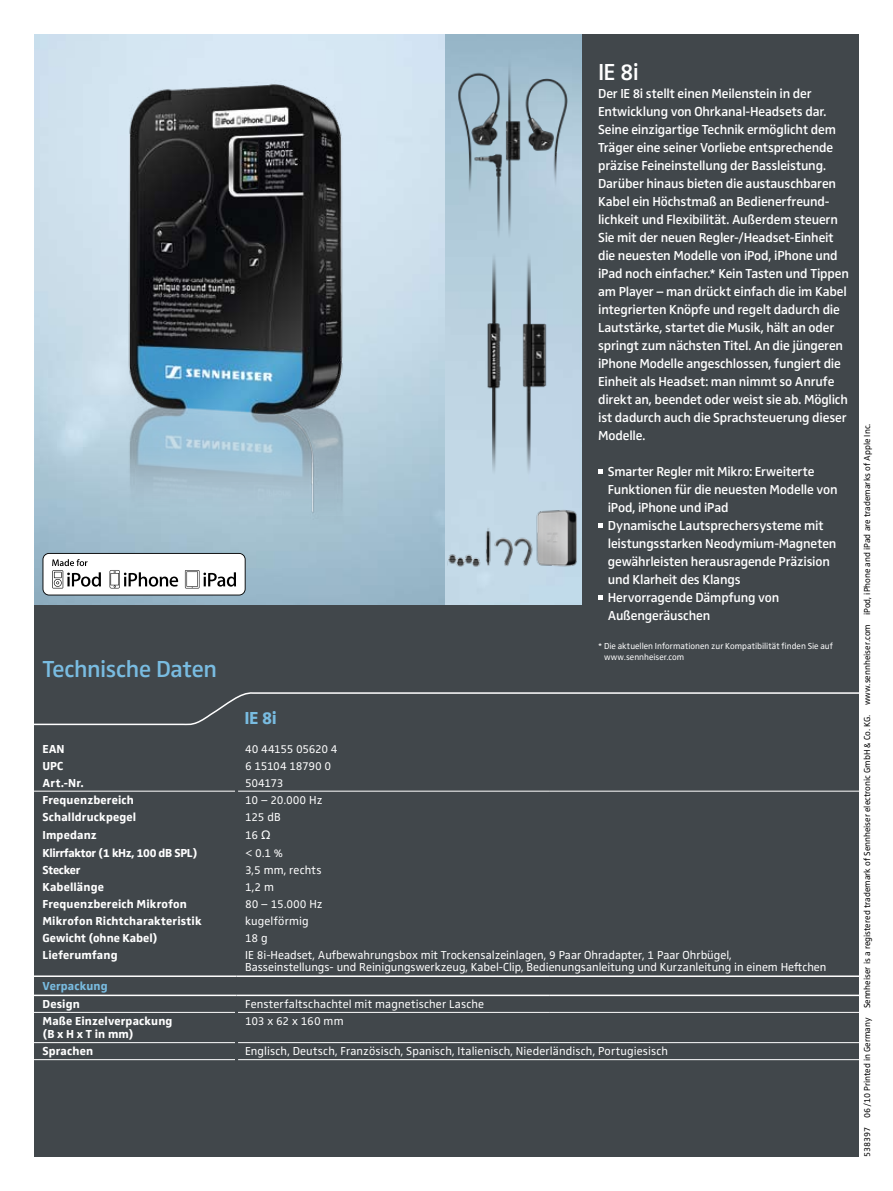
<style>
.page{position:relative;width:893px;height:1191px;background:#fff}
.page>*{position:absolute;margin:0;border:0;box-sizing:border-box;transform-origin:0 0}
.t1{font:600 24px "Sennheiser";letter-spacing:-.015em;color:#79bce1}
.t2{font:600 24px "Sennheiser";color:#fff}
.t3{font:700 18px "Sennheiser";color:#79bce1}
.t4{font:600 13.5px/18px "Sennheiser";letter-spacing:-.015em;color:#fff}
.t5{font:12px/12px "Sennheiser";color:#fff}
.t6{font:700 12px/13.5px "Sennheiser";letter-spacing:.01em;color:#fff}
.t7{font:700 12px "Sennheiser";letter-spacing:-.025em;color:#fff}
.t8{font:12px "Sennheiser";letter-spacing:-.03em;color:#fff}
.t9{font:12px "Sennheiser";letter-spacing:-.025em;color:#fff}
.t10{font:700 12px "Sennheiser";letter-spacing:.015em;color:#79bce1}
.t11{font:9px "Sennheiser";color:#000}
.t12{font:9px/10.8px "Sennheiser";letter-spacing:.005em;color:#fff}
</style>
<div class="page">
<div style="left:34px;top:34px;width:825px;height:1123px;background:#41474b"></div>
<img style="left:34px;top:34px;width:547px;height:570px">
<svg style="left:34px;top:692px;width:825px;height:34px"></svg>
<svg style="left:43px;top:553px;width:203px;height:42px;background:#d9d9d9"></svg>
<img style="left:448px;top:509px;width:131px;height:58px">
<img style="left:122px;top:72px;width:229px;height:487px">
<img style="left:440px;top:220px;width:142px;height:267px">
<img style="left:457px;top:55px;width:111px;height:186px">
<svg style="left:598px;top:470px;width:4px;height:4px"></svg>
<svg style="left:598px;top:524px;width:4px;height:4px"></svg>
<svg style="left:598px;top:596px;width:4px;height:4px"></svg>
<hr style="left:34px;top:790px;width:201px;height:1px;background:#fff">
<hr style="left:238px;top:790px;width:311px;height:1px;background:#fff">
<hr style="left:549px;top:790px;width:313px;height:1px;background:#fff">
<hr style="left:34px;top:975px;width:203px;height:2px;background:#fff">
<hr style="left:237px;top:975px;width:312px;height:2px;background:#fff">
<hr style="left:549px;top:975px;width:313px;height:2px;background:#fff">
<hr style="left:34px;top:994px;width:203px;height:2px;background:#fff">
<hr style="left:237px;top:994px;width:312px;height:2px;background:#fff">
<hr style="left:549px;top:994px;width:313px;height:2px;background:#fff">
<hr style="left:34px;top:1012px;width:203px;height:1px;background:#fff">
<hr style="left:237px;top:1012px;width:312px;height:1px;background:#fff">
<hr style="left:549px;top:1012px;width:313px;height:1px;background:#fff">
<hr style="left:34px;top:1042px;width:201px;height:1px;background:#fff">
<hr style="left:238px;top:1042px;width:311px;height:1px;background:#fff">
<hr style="left:549px;top:1042px;width:313px;height:1px;background:#fff">
<hr style="left:34px;top:1059px;width:201px;height:1px;background:#fff">
<hr style="left:238px;top:1059px;width:311px;height:1px;background:#fff">
<hr style="left:549px;top:1059px;width:313px;height:1px;background:#fff">
<hr style="left:235px;top:1001px;width:3px;height:93px;background:#41474b">
<h1 class="t1" style="left:42px;top:654px;width:176px">Technische Daten</h1>
<h2 class="t3" style="left:244px;top:707px;width:34px">IE 8i</h2>
<h1 class="t2" style="left:598px;top:58px;width:42px">IE 8i</h1>
<p class="t4" style="left:598px;top:84px;width:252px">Der IE 8i stellt einen Meilenstein in der Entwicklung von Ohrkanal-Headsets dar.<br>Seine einzigartige Technik ermöglicht dem Träger eine seiner Vorliebe entsprechende präzise Feineinstellung der Bassleistung.<br>Darüber hinaus bieten die austauschbaren Kabel ein Höchstmaß an Bedienerfreund&shy;lichkeit und Flexibilität. Außerdem steuern Sie mit der neuen Regler-/Headset-Einheit die neuesten Modelle von iPod, iPhone und iPad noch einfacher.* Kein Tasten und Tippen am Player – man drückt einfach die im Kabel integrierten Knöpfe und regelt dadurch die Lautstärke, startet die Musik, hält an oder springt zum nächsten Titel. An die jüngeren iPhone Modelle angeschlossen, fungiert die Einheit als Headset: man nimmt so Anrufe direkt an, beendet oder weist sie ab. Möglich ist dadurch auch die Sprachsteuerung dieser Modelle.</p>
<p class="t4" style="left:608px;top:462px;width:231px">Smarter Regler mit Mikro: Erweiterte<br>Funktionen für die neuesten Modelle von iPod, iPhone und iPad<br>Dynamische Lautsprechersysteme mit leistungsstarken Neodymium-Magneten gewährleisten herausragende Präzision und Klarheit des Klangs<br>Hervorragende Dämpfung von<br>Außengeräuschen</p>
<p class="t12" style="left:604px;top:640px;width:230px;text-indent:-6px">* Die aktuellen Informationen zur Kompatibilität finden Sie auf www.sennheiser.com</p>
<p class="t6" style="left:43px;top:742px;width:24px">EAN</p>
<p class="t8" style="left:245px;top:742px;width:94px">40 44155 05620 4</p>
<p class="t6" style="left:43px;top:759px;width:22px">UPC</p>
<p class="t8" style="left:245px;top:759px;width:88px">6 15104 18790 0</p>
<p class="t6" style="left:43px;top:776px;width:43px">Art.-Nr.</p>
<p class="t5" style="left:245px;top:776px;width:40px">504173</p>
<p class="t6" style="left:43px;top:793px;width:93px">Frequenzbereich</p>
<p class="t5" style="left:245px;top:794px;width:79px">10 – 20.000 Hz</p>
<p class="t6" style="left:43px;top:810px;width:95px">Schalldruckpegel</p>
<p class="t5" style="left:245px;top:810px;width:37px">125 dB</p>
<p class="t6" style="left:43px;top:828px;width:56px">Impedanz</p>
<p class="t5" style="left:245px;top:829px;width:15px">16</p>
<p class="t7" style="left:43px;top:846px;width:157px">Klirrfaktor (1 kHz, 100 dB SPL)</p>
<p class="t5" style="left:245px;top:847px;width:40px">&lt; 0.1 %</p>
<p class="t7" style="left:43px;top:863px;width:39px">Stecker</p>
<p class="t5" style="left:245px;top:864px;width:78px">3,5 mm, rechts</p>
<p class="t6" style="left:43px;top:880px;width:63px">Kabellänge</p>
<p class="t5" style="left:245px;top:881px;width:30px">1,2 m</p>
<p class="t6" style="left:43px;top:897px;width:146px">Frequenzbereich Mikrofon</p>
<p class="t5" style="left:245px;top:898px;width:79px">80 – 15.000 Hz</p>
<p class="t6" style="left:43px;top:914px;width:160px">Mikrofon Richtcharakteristik</p>
<p class="t5" style="left:245px;top:915px;width:65px">kugelförmig</p>
<p class="t6" style="left:43px;top:931px;width:117px">Gewicht (ohne Kabel)</p>
<p class="t5" style="left:245px;top:932px;width:24px">18 g</p>
<p class="t6" style="left:43px;top:948px;width:77px">Lieferumfang</p>
<p class="t5" style="left:245px;top:949px;width:583px">IE 8i-Headset, Aufbewahrungsbox mit Trockensalzeinlagen, 9 Paar Ohradapter, 1 Paar Ohrbügel,<br>Basseinstellungs- und Reinigungswerkzeug, Kabel-Clip, Bedienungsanleitung und Kurzanleitung in einem Heftchen</p>
<p class="t10" style="left:43px;top:979px;width:67px">Verpackung</p>
<p class="t6" style="left:43px;top:997px;width:39px">Design</p>
<p class="t5" style="left:245px;top:998px;width:241px">Fensterfaltschachtel mit magnetischer Lasche</p>
<p class="t6" style="left:43px;top:1014px;width:131px">Maße Einzelverpackung (B x H x T in mm)</p>
<p class="t9" style="left:245px;top:1014px;width:100px">103 x 62 x 160 mm</p>
<p class="t6" style="left:43px;top:1044px;width:52px">Sprachen</p>
<p class="t5" style="left:245px;top:1045px;width:425px">Englisch, Deutsch, Französisch, Spanisch, Italienisch, Niederländisch, Portugiesisch</p>
<p class="t11" style="left:862px;top:1157px;width:735px;rotate:-90deg">538397 06/10 Printed in Germany Sennheiser is a registered trademark of Sennheiser electronic GmbH &amp; Co. KG. www.sennheiser.com iPod, iPhone and iPad are trademarks of Apple Inc.</p>
</div>
